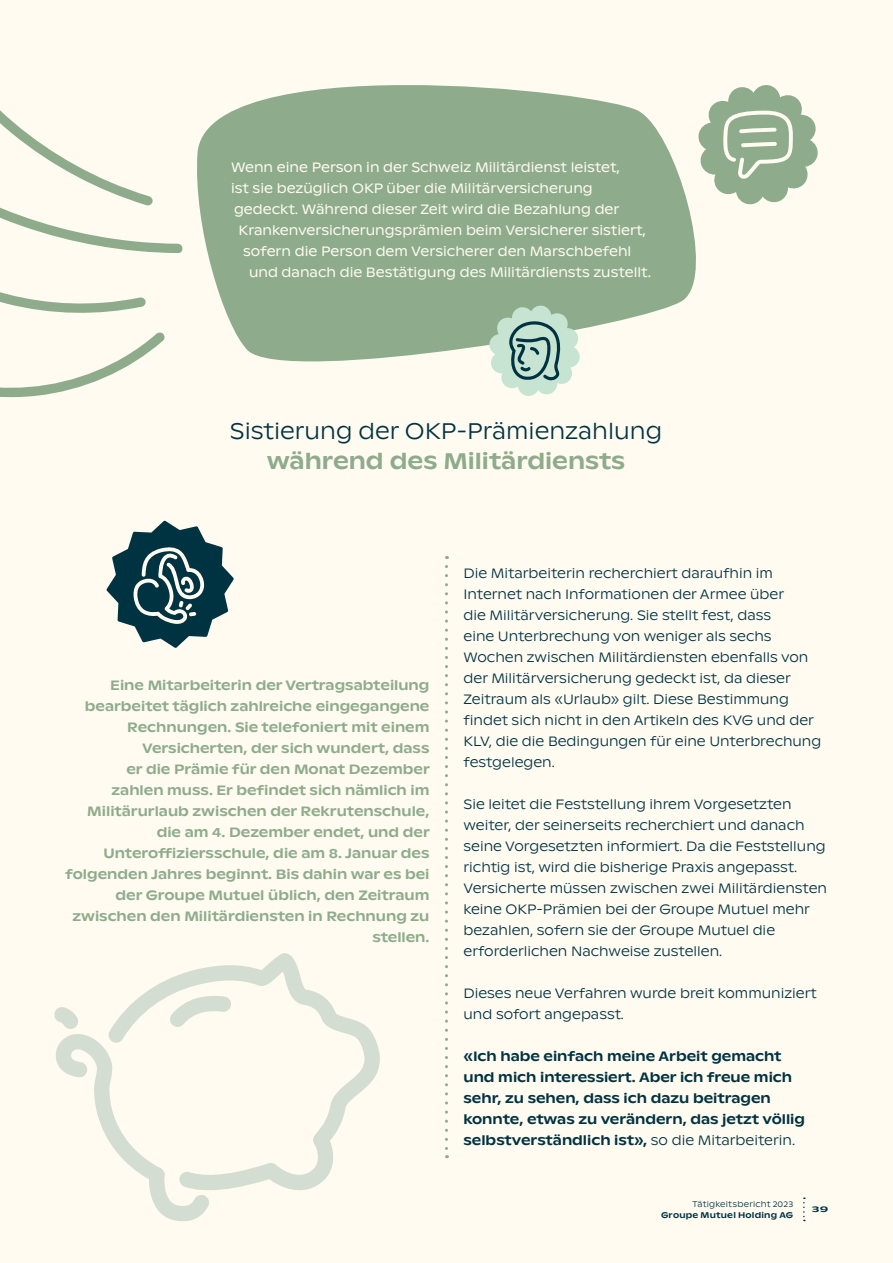
<style>
.page{position:relative;width:893px;height:1263px;background:#fffbf1}
.page>*{position:absolute;margin:0;border:0;box-sizing:border-box;transform-origin:0 0}
.t1{font:300 22.5px "ABC Ginto Nord";color:#003341}
.t2{font:500 22.5px "ABC Ginto Nord";color:#8eac8c}
.t3{font:300 13.5px/21px "ABC Ginto Nord";color:#003341}
.t4{font:500 13.5px/21px "ABC Ginto Nord";color:#8eac8c;text-align:right}
.t5{font:13.5px "ABC Ginto Nord";color:#fffbf1}
.t6{font:500 13.5px/21px "ABC Ginto Nord";color:#003341}
.t7{font:300 8.25px "ABC Ginto Nord";letter-spacing:.02em;color:#003341}
.t8{font:500 8.25px "ABC Ginto Nord";letter-spacing:.025em;color:#003341}
.t9{font:500 8.25px "ABC Ginto Nord";letter-spacing:.025em;color:#003341;scale:1.5 1}
.s1{font-weight:300}
</style>
<div class="page">
<svg style="left:197px;top:85px;width:499px;height:277px;background:#9eb79a"></svg>
<svg style="left:445px;top:566px;width:3px;height:592px"></svg>
<svg style="left:0;top:332px;width:165px;height:65px"></svg>
<svg style="left:0;top:292px;width:146px;height:21px"></svg>
<svg style="left:0;top:110px;width:183px;height:143px"></svg>
<svg style="left:106px;top:521px;width:128px;height:127px"></svg>
<svg style="left:698px;top:85px;width:120px;height:120px"></svg>
<svg style="left:489px;top:305px;width:91px;height:91px;background:#b1cbbd"></svg>
<svg style="left:142px;top:953px;width:238px;height:238px"></svg>
<svg style="left:54px;top:995px;width:178px;height:226px"></svg>
<svg style="left:803px;top:1197px;width:2px;height:24px"></svg>
<p class="t5" style="left:231px;top:159px;width:390px">Wenn eine Person in der Schweiz Militärdienst leistet,</p>
<p class="t5" style="left:231px;top:180px;width:363px">ist sie bezüglich OKP über die Militärversicherung</p>
<p class="t5" style="left:234px;top:201px;width:387px">gedeckt. Während dieser Zeit wird die Bezahlung der</p>
<p class="t5" style="left:239px;top:222px;width:409px">Krankenversicherungsprämien beim Versicherer sistiert,</p>
<p class="t5" style="left:243px;top:243px;width:390px">sofern die Person dem Versicherer den Marschbefehl</p>
<p class="t5" style="left:249px;top:264px;width:404px">und danach die Bestätigung des Militärdiensts zustellt.</p>
<h1 class="t1" style="left:230px;top:417px;width:434px">Sistierung der OKP-Prämienzahlung</h1>
<h1 class="t2" style="left:267px;top:447px;width:360px">während des Militärdiensts</h1>
<p class="t4" style="left:65px;top:674px;width:366px">Eine Mitarbeiterin der Vertragsabteilung bearbeitet täglich zahlreiche eingegangene Rechnungen. Sie telefoniert mit einem Versicherten, der sich wundert, dass<br>er die Prämie für den Monat Dezember<br>zahlen muss. Er befindet sich nämlich im Militärurlaub zwischen der Rekrutenschule, die am 4. Dezember endet, und der Unteroffiziersschule, die am 8. Januar des folgenden Jahres beginnt. Bis dahin war es bei der Groupe Mutuel üblich, den Zeitraum zwischen den Militärdiensten in Rechnung zu stellen.</p>
<p class="t3" style="left:463px;top:563px;width:359px">Die Mitarbeiterin recherchiert daraufhin im Internet nach Informationen der Armee über<br>die Militärversicherung. Sie stellt fest, dass<br>eine Unterbrechung von weniger als sechs Wochen zwischen Militärdiensten ebenfalls von der Militärversicherung gedeckt ist, da dieser Zeitraum als «Urlaub» gilt. Diese Bestimmung findet sich nicht in den Artikeln des KVG und der KLV, die die Bedingungen für eine Unterbrechung festgelegen.</p>
<p class="t3" style="left:463px;top:794px;width:365px">Sie leitet die Feststellung ihrem Vorgesetzten weiter, der seinerseits recherchiert und danach seine Vorgesetzten informiert. Da die Feststellung richtig ist, wird die bisherige Praxis angepasst.<br>Versicherte müssen zwischen zwei Militärdiensten keine OKP-Prämien bei der Groupe Mutuel mehr bezahlen, sofern sie der Groupe Mutuel die erforderlichen Nachweise zustellen.</p>
<p class="t3" style="left:463px;top:983px;width:355px">Dieses neue Verfahren wurde breit kommuniziert und sofort angepasst.</p>
<p class="t6" style="left:463px;top:1046px;width:343px">«Ich habe einfach meine Arbeit gemacht und mich interessiert. Aber ich freue mich sehr, zu sehen, dass ich dazu beitragen konnte, etwas zu verändern, das jetzt völlig selbstverständlich ist», <span class="s1">so die Mitarbeiterin.</span></p>
<p class="t7" style="left:692px;top:1199px;width:102px">Tätigkeitsbericht 2023</p>
<p class="t8" style="left:661px;top:1209px;width:134px">Groupe Mutuel Holding AG</p>
<p class="t9" style="left:812px;top:1204px;width:12px">39</p>
</div>
